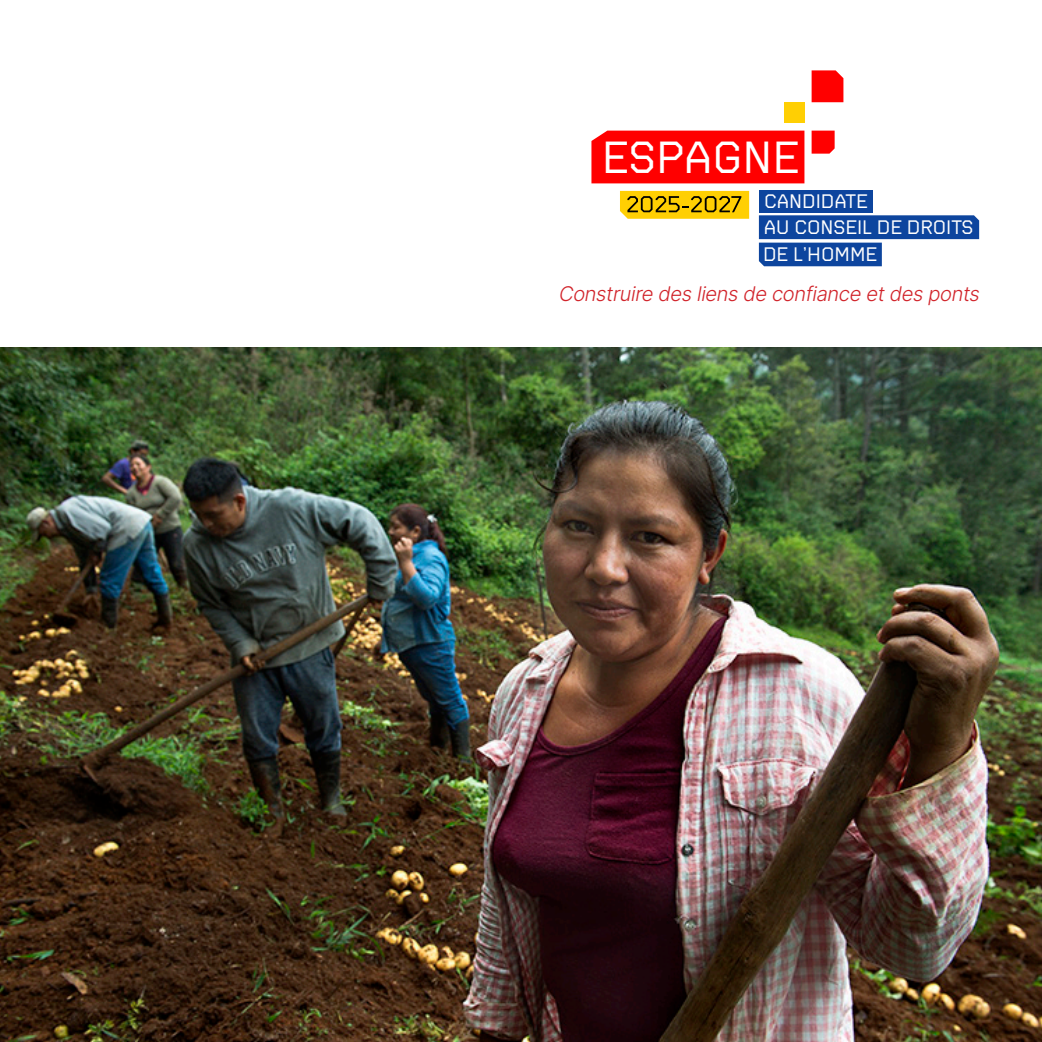
<style>
.page{position:relative;width:1042px;height:1042px;background:#fff}
.page>*{position:absolute;margin:0;border:0;box-sizing:border-box;transform-origin:0 0}
.t1{font:700 46.38px "Poligonal";color:#fff}
.t2{font:italic 300 20.12px "Inter";color:#d1232a}
.t3{font:700 20.12px/26.4px "Poligonal";color:#fff}
</style>
<div class="page">
<img style="left:0;top:347px;width:1042px;height:695px">
<div style="left:591px;top:131px;width:213px;height:52px;background:#f00"></div>
<div style="left:759px;top:190px;width:113px;height:22px;background:#0d459e"></div>
<svg style="left:759px;top:215px;width:220px;height:51px"></svg>
<svg style="left:811px;top:70px;width:32px;height:32px"></svg>
<div style="left:783px;top:102px;width:21px;height:21px;background:#ffcf03"></div>
<svg style="left:811px;top:131px;width:23px;height:23px"></svg>
<svg style="left:620px;top:191px;width:129px;height:28px;background:#d8b006"></svg>
<p class="t1" style="left:602px;top:128px;width:199px">ESPAGNE</p>
<p class="t3" style="left:763px;top:188px;width:212px">CANDIDATE<br>AU CONSEIL DE DROITS<br>DE L’HOMME</p>
<p class="t2" style="left:558px;top:280px;width:427px">Construire des liens de confiance etdes ponts</p>
</div>
